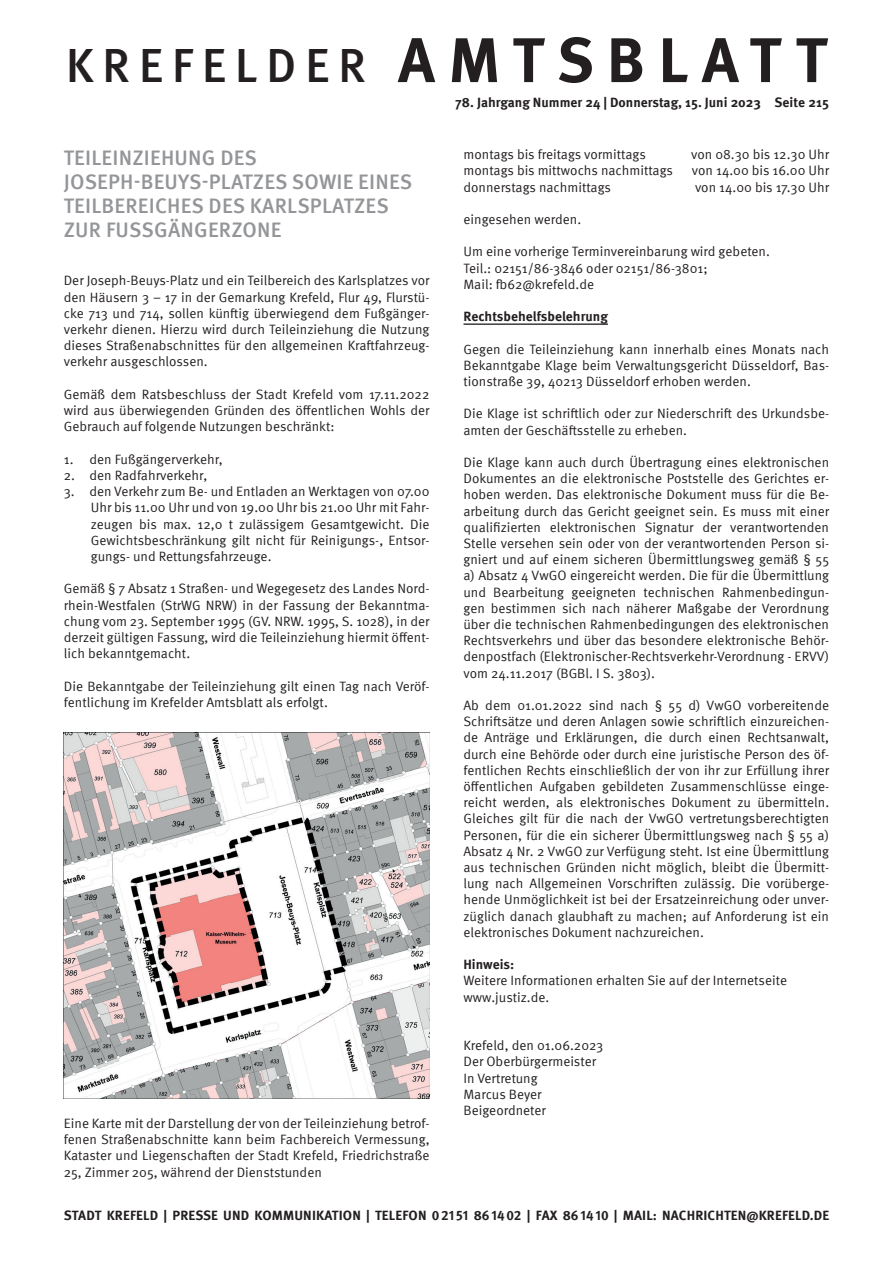
<style>
.page{position:relative;width:893px;height:1263px;background:#fff}
.page>*{position:absolute;margin:0;border:0;box-sizing:border-box;transform-origin:0 0}
.t1{font:500 48px "Meta Pro";letter-spacing:.18em;color:#231f20}
.t2{font:500 21px/24px "Meta Pro";letter-spacing:.01em;color:#939598}
.t3{font:13.5px/16.2px "Meta Pro";color:#231f20;text-align:justify}
.t4{font:700 13.5px "Meta Pro";color:#231f20}
.s1{font-weight:700;font-size:63px}
</style>
<div class="page">
<hr style="left:463px;top:323px;width:145px;height:2px;background:#231f20">
<img style="left:64px;top:732px;width:365px;height:366px">
<h1 class="t1" style="left:66px;top:28px;width:763px">KREFELDER <span class="s1">AMTSBLATT</span></h1>
<h2 class="t2" style="left:64px;top:144px;width:350px">TEILEINZIEHUNG DES<br>JOSEPH-BEUYS-PLATZES SOWIE EINES<br>TEILBEREICHES DES KARLSPLATZES<br>ZUR FUSSGÄNGERZONE</h2>
<p class="t3" style="left:64px;top:272px;width:367px">Der Joseph-Beuys-Platz und ein Teilbereich des Karlsplatzes vor den Häusern 3 – 17 in der Gemarkung Krefeld, Flur 49, Flurstü&shy;cke 713 und 714, sollen künftig überwiegend dem Fußgänger&shy;verkehr dienen. Hierzu wird durch Teileinziehung die Nutzung dieses Straßenabschnittes für den allgemeinen Kraftfahrzeug&shy;verkehr ausgeschlossen.</p>
<p class="t3" style="left:64px;top:385px;width:367px">Gemäß dem Ratsbeschluss der Stadt Krefeld vom 17.11.2022 wird aus überwiegenden Gründen des öffentlichen Wohls der Gebrauch auf folgende Nutzungen beschränkt:</p>
<p class="t3" style="left:64px;top:450px;width:161px">1. den Fußgängerverkehr,</p>
<p class="t3" style="left:64px;top:466px;width:145px">2. den Radfahrverkehr,</p>
<p class="t3" style="left:91px;top:482px;width:340px;text-indent:-27px">3. den Verkehr zum Be- und Entladen an Werktagen von 07.00<br>Uhr bis 11.00 Uhr und von 19.00 Uhr bis 21.00 Uhr mit Fahr&shy;zeugen bis max. 12,0 t zulässigem Gesamtgewicht. Die Gewichtsbeschränkung gilt nicht für Reinigungs-, Entsor&shy;gungs- und Rettungsfahrzeuge.</p>
<p class="t3" style="left:64px;top:580px;width:367px">Gemäß § 7 Absatz 1 Straßen- und Wegegesetz des Landes Nord&shy;rhein-Westfalen (StrWG NRW) in der Fassung der Bekanntma&shy;chung vom 23. September 1995 (GV. NRW. 1995, S. 1028), in der derzeit gültigen Fassung, wird die Teileinziehung hiermit öffent&shy;lich bekanntgemacht.</p>
<p class="t3" style="left:64px;top:677px;width:367px">Die Bekanntgabe der Teileinziehung gilt einen Tag nach Veröf&shy;fentlichung im Krefelder Amtsblatt als erfolgt.</p>
<p class="t3" style="left:64px;top:1114px;width:367px">Eine Karte mit der Darstellung der von der Teileinziehung betrof&shy;fenen Straßenabschnitte kann beim Fachbereich Vermessung, Kataster und Liegenschaften der Stadt Krefeld, Friedrichstraße 25, Zimmer 205, während der Dienststunden</p>
<p class="t4" style="left:455px;top:92px;width:375px">78. Jahrgang Nummer 24 | Donnerstag, 15. Juni 2023 Seite 215</p>
<p class="t3" style="left:463px;top:145px;width:184px">montags bis freitags vormittags</p>
<p class="t3" style="left:691px;top:145px;width:139px">von 08.30 bis 12.30 Uhr</p>
<p class="t3" style="left:463px;top:162px;width:211px">montags bis mittwochs nachmittags</p>
<p class="t3" style="left:692px;top:162px;width:139px">von 14.00 bis 16.00 Uhr</p>
<p class="t3" style="left:463px;top:178px;width:149px">donnerstags nachmittags</p>
<p class="t3" style="left:695px;top:178px;width:136px">von 14.00 bis 17.30 Uhr</p>
<p class="t3" style="left:463px;top:210px;width:119px">eingesehen werden.</p>
<p class="t3" style="left:463px;top:243px;width:308px;text-align:left">Um eine vorherige Terminvereinbarung wird gebeten.<br>Teil.: 02151/86-3846 oder 02151/86-3801;<br>Mail: fb62@krefeld.de</p>
<p class="t4" style="left:463px;top:306px;width:146px">Rechtsbehelfsbelehrung</p>
<p class="t3" style="left:463px;top:340px;width:367px">Gegen die Teileinziehung kann innerhalb eines Monats nach Bekanntgabe Klage beim Verwaltungsgericht Düsseldorf, Bas&shy;tionstraße 39, 40213 Düsseldorf erhoben werden.</p>
<p class="t3" style="left:463px;top:405px;width:367px">Die Klage ist schriftlich oder zur Niederschrift des Urkundsbe&shy;amten der Geschäftsstelle zu erheben.</p>
<p class="t3" style="left:463px;top:453px;width:367px">Die Klage kann auch durch Übertragung eines elektronischen Dokumentes an die elektronische Poststelle des Gerichtes er&shy;hoben werden. Das elektronische Dokument muss für die Be&shy;arbeitung durch das Gericht geeignet sein. Es muss mit einer qualifizierten elektronischen Signatur der verantwortenden Stelle versehen sein oder von der verantwortenden Person si&shy;gniert und auf einem sicheren Übermittlungsweg gemäß § 55 a) Absatz 4 VwGO eingereicht werden. Die für die Übermittlung und Bearbeitung geeigneten technischen Rahmenbedingun&shy;gen bestimmen sich nach näherer Maßgabe der Verordnung über die technischen Rahmenbedingungen des elektronischen Rechtsverkehrs und über das besondere elektronische Behör&shy;denpostfach (Elektronischer-Rechtsverkehr-Verordnung - ERVV) vom 24.11.2017 (BGBl. I S. 3803).</p>
<p class="t3" style="left:463px;top:696px;width:367px">Ab dem 01.01.2022 sind nach § 55 d) VwGO vorbereitende Schriftsätze und deren Anlagen sowie schriftlich einzureichen&shy;de Anträge und Erklärungen, die durch einen Rechtsanwalt, durch eine Behörde oder durch eine juristische Person des öf&shy;fentlichen Rechts einschließlich der von ihr zur Erfüllung ihrer öffentlichen Aufgaben gebildeten Zusammenschlüsse einge&shy;reicht werden, als elektronisches Dokument zu übermitteln.<br>Gleiches gilt für die nach der VwGO vertretungsberechtigten Personen, für die ein sicherer Übermittlungsweg nach § 55 a)<br>Absatz 4 Nr. 2 VwGO zur Verfügung steht. Ist eine Übermittlung aus technischen Gründen nicht möglich, bleibt die Übermitt&shy;lung nach Allgemeinen Vorschriften zulässig. Die vorüberge&shy;hende Unmöglichkeit ist bei der Ersatzeinreichung oder unver&shy;züglich danach glaubhaft zu machen; auf Anforderung ist ein elektronisches Dokument nachzureichen.</p>
<p class="t4" style="left:463px;top:954px;width:52px">Hinweis:</p>
<p class="t3" style="left:463px;top:972px;width:325px">Weitere Informationen erhalten Sie auf der Internetseite www.justiz.de.</p>
<p class="t3" style="left:463px;top:1036px;width:141px;text-align:left">Krefeld, den 01.06.2023<br>Der Oberbürgermeister<br>In Vertretung<br>Marcus Beyer<br>Beigeordneter</p>
<p class="t4" style="left:64px;top:1205px;width:767px">STADT KREFELD | PRESSE UND KOMMUNIKATION | TELEFON 021 51 861402 | FAX 861410 | MAIL: NACHRICHTEN@KREFELD.DE</p>
</div>
